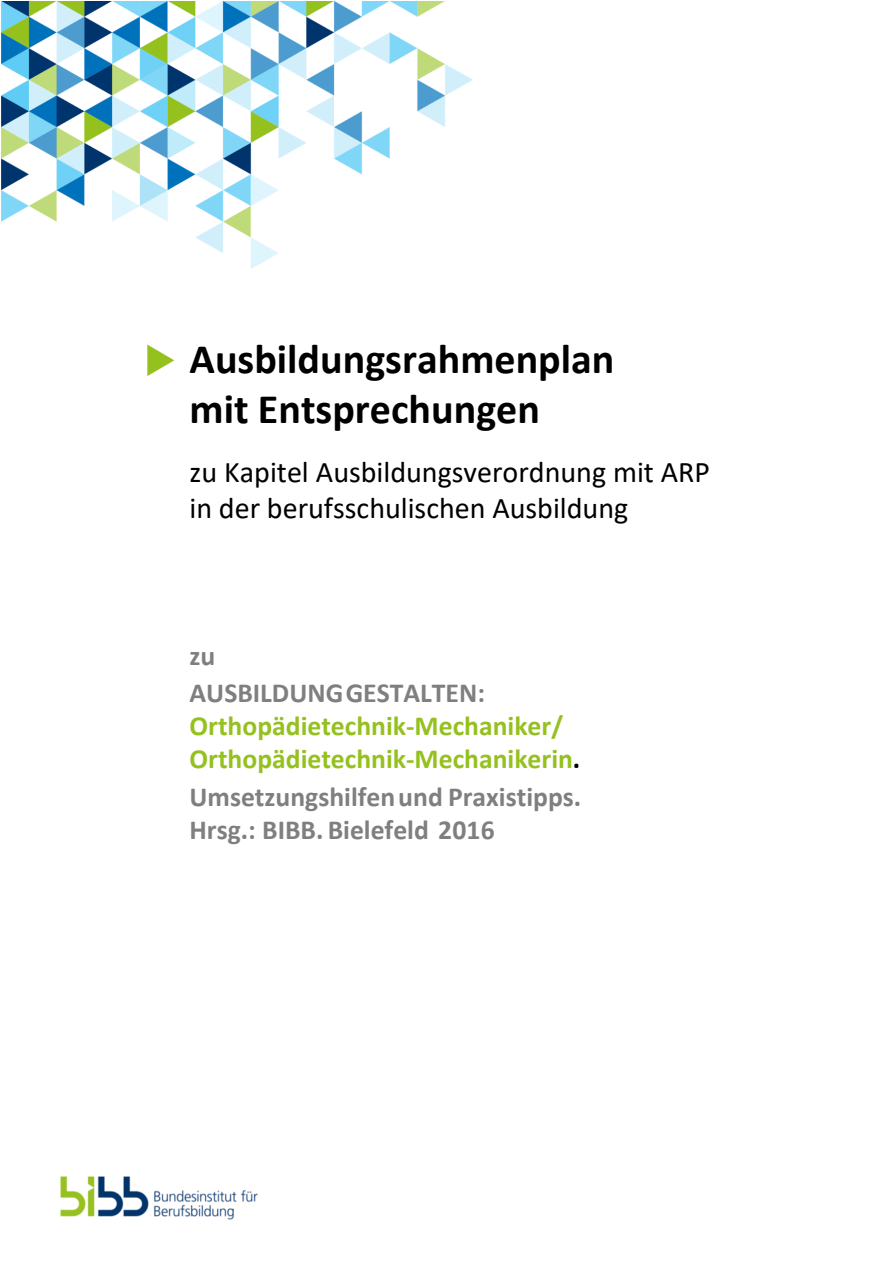
<style>
.page{position:relative;width:893px;height:1263px;background:#fff}
.page>*{position:absolute;margin:0;border:0;box-sizing:border-box;transform-origin:0 0}
.t1{font:700 42px/50.4px "Calibri";color:#000}
.t2{font:30px/36px "Calibri";color:#000}
.t3{font:700 27.6px/37.3px "Calibri";color:#7f7f7f}
.t4{font:700 27.6px/33.2px "Calibri";color:#95c11f}
.s1{font-style:inherit}
.s2{color:#000}
</style>
<div class="page">
<img style="left:60px;top:1176px;width:198px;height:44px">
<img style="left:2px;top:2px;width:471px;height:267px">
<svg style="left:147px;top:344px;width:27px;height:32px"></svg>
<p class="t1" style="left:189px;top:333px;width:426px"><span class="s1">A</span>usbildungsrahmenplan <span class="s1">mit Entsprechungen</span></p>
<p class="t2" style="left:189px;top:456px;width:522px">zu Kapitel Ausbildungsverordnung mit ARP in der berufsschulischen Ausbildung</p>
<p class="t3" style="left:189px;top:639px;width:297px">zu<br>AUSBILDUNG GESTALTEN:</p>
<p class="t4" style="left:189px;top:709px;width:392px">Orthopädietechnik-Mechaniker<span class="s1">/<br></span>Orthopädietechnik-Mechaniker<span class="s1">in</span><span class="s2">.</span></p>
<p class="t3" style="left:189px;top:782px;width:393px;line-height:33.2px">Umsetzungshilfen und Praxistipps.<br>Hrsg.: BIBB. Bielefeld 201<span class="s1">6</span></p>
</div>
